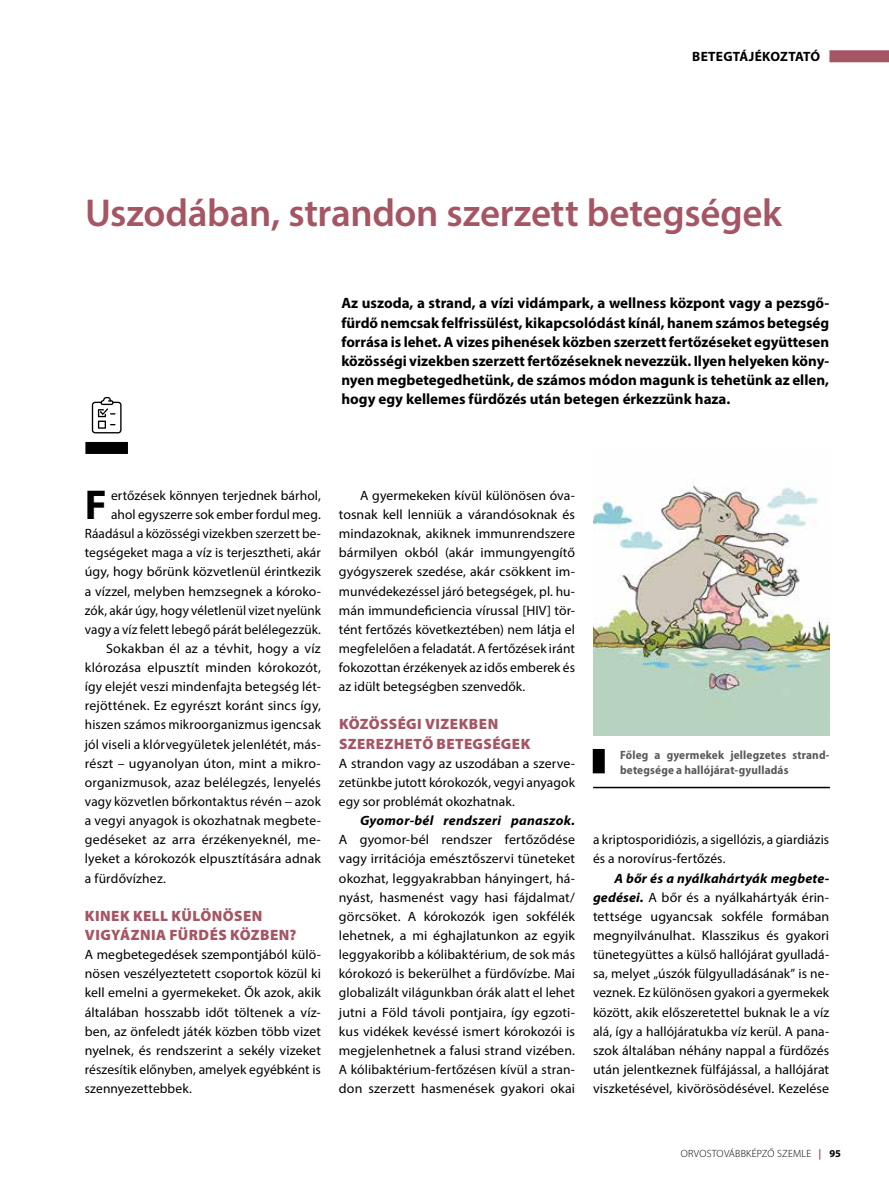
<style>
.page{position:relative;width:889px;height:1191px;background:#fff}
.page>*{position:absolute;margin:0;border:0;box-sizing:border-box;transform-origin:0 0}
.t1{font:700 41.85px "Myriad Pro";color:#000}
.t2{font:600 39px "Myriad Pro";letter-spacing:-.01em;color:#a55563}
.t3{font:700 15px/19.2px "Myriad Pro";color:#000;text-align:justify}
.t4{font:900 15px/19.2px "Myriad Pro";letter-spacing:.03em;color:#a55563}
.t5{font:13.5px/19.2px "Myriad Pro";letter-spacing:.01em;color:#000;text-align:justify}
.t6{font:italic 700 13.5px "Myriad Pro";letter-spacing:.02em;color:#000}
.t7{font:700 13.5px "Myriad Pro";letter-spacing:.02em;color:#000}
.t8{font:700 semi-condensed 12px/15px "Myriad Pro";letter-spacing:.015em;color:#58595b}
.t9{font:300 10.5px "Myriad Pro";letter-spacing:.02em;color:#000}
.t10{font:700 10.5px "Myriad Pro";color:#000}
.s1{font-weight:700;font-style:italic}
.s2{font-weight:700;color:#a55563}
</style>
<div class="page">
<div style="left:829px;top:50px;width:60px;height:12px;background:#a55563"></div>
<svg style="left:92px;top:397px;width:30px;height:36px"></svg>
<div style="left:85px;top:442px;width:43px;height:12px;background:#000"></div>
<img style="left:593px;top:483px;width:236px;height:253px">
<div style="left:593px;top:749px;width:12px;height:24px;background:#000"></div>
<hr style="left:593px;top:786px;width:237px;height:2px;background:#000">
<p class="t7" style="left:692px;top:48px;width:129px">betegtájékoztató</p>
<h2 class="t2" style="left:85px;top:188px;width:698px">Uszodában, strandon szerzett betegségek</h2>
<p class="t3" style="left:341px;top:293px;width:489px">Az uszoda, a strand, a vízi vidámpark, a wellness központ vagy a pezsgő&shy;fürdő nemcsak felfrissülést, kikapcsolódást kínál, hanem számos betegség forrása is lehet. A vizes pihenések közben szerzett fertőzéseket együttesen közösségi vizekben szerzett fertőzéseknek nevezzük. Ilyen helyeken kön - nyen megbetegedhetünk, de számos módon magunk is tehetünk az ellen, hogy egy kellemes fürdőzés után betegen érkezzünk haza.</p>
<h1 class="t1" style="left:85px;top:477px;width:24px">F</h1>
<p class="t5" style="left:111px;top:485px;width:211px">ertőzések könnyen terjednek bárhol,</p>
<p class="t5" style="left:111px;top:504px;width:211px">ahol egyszerre sok ember fordul meg.</p>
<p class="t5" style="left:85px;top:524px;width:238px">Ráadásul a közösségi vizekben szerzett be-</p>
<p class="t5" style="left:85px;top:543px;width:238px">tegségeket maga a víz is terjesztheti, akár</p>
<p class="t5" style="left:85px;top:562px;width:238px">úgy, hogy bőrünk közvetlenül érintkezik</p>
<p class="t5" style="left:85px;top:581px;width:238px">a vízzel, melyben hemzsegnek a kóroko-</p>
<p class="t5" style="left:85px;top:600px;width:238px">zók, akár úgy, hogy véletlenül vizet nyelünk</p>
<p class="t5" style="left:85px;top:619px;width:238px">vagy a víz felett lebegő párát belélegezzük.</p>
<p class="t5" style="left:106px;top:638px;width:216px">Sokakban él az a tévhit, hogy a víz</p>
<p class="t5" style="left:85px;top:657px;width:238px">klórozása elpusztít minden kórokozót,</p>
<p class="t5" style="left:85px;top:677px;width:238px">így elejét veszi mindenfajta betegség lét-</p>
<p class="t5" style="left:85px;top:696px;width:238px">rejöttének. Ez egyrészt koránt sincs így,</p>
<p class="t5" style="left:85px;top:715px;width:238px">hiszen számos mikroorganizmus igencsak</p>
<p class="t5" style="left:85px;top:734px;width:238px">jól viseli a klórvegyületek jelenlétét, más-</p>
<p class="t5" style="left:85px;top:753px;width:238px">részt – ugyanolyan úton, mint a mikro-</p>
<p class="t5" style="left:85px;top:772px;width:238px">organizmusok, azaz belélegzés, lenyelés</p>
<p class="t5" style="left:85px;top:791px;width:238px">vagy közvetlen bőrkontaktus révén − azok</p>
<p class="t5" style="left:85px;top:811px;width:238px">a vegyi anyagok is okozhatnak megbete-</p>
<p class="t5" style="left:85px;top:830px;width:238px">gedéseket az arra érzékenyeknél, me-</p>
<p class="t5" style="left:85px;top:849px;width:238px">lyeket a kórokozók elpusztítására adnak</p>
<p class="t5" style="left:85px;top:868px;width:83px">a fürdővízhez.</p>
<p class="t4" style="left:85px;top:906px;width:213px">Kinek kell különösen vigyáznia fürdés közben?</p>
<p class="t5" style="left:85px;top:944px;width:238px">A megbetegedések szempontjából külö&shy;nösen veszélyeztetett csoportok közül ki kell emelni a gyermekeket. Ők azok, akik általában hosszabb időt töltenek a víz&shy;ben, az önfeledt játék közben több vizet nyelnek, és rendszerint a sekély vizeket részesítik előnyben, amelyek egyébként is szennyezettebbek.</p>
<p class="t5" style="left:339px;top:485px;width:238px;text-indent:21px">A gyermekeken kívül különösen óva&shy;tosnak kell lenniük a várandósoknak és mindazoknak, akiknek immunrendszere bármilyen okból (akár immungyengítő gyógyszerek szedése, akár csökkent im&shy;munvédekezéssel járó betegségek, pl. hu&shy;mán immundeficiencia vírussal [HIV] tör&shy;tént fertőzés következtében) nem látja el megfelelően a feladatát. A fertőzések iránt fokozottan érzékenyek az idős emberek és az idült betegségben szenvedők.</p>
<p class="t4" style="left:339px;top:715px;width:40px">Közöss</p>
<p class="t4" style="left:339px;top:715px;width:193px;text-indent:59px">égi vizekben szerezhető betegségek</p>
<p class="t5" style="left:339px;top:753px;width:238px">A strandon vagy az uszodában a szerve&shy;zetünkbe jutott kórokozók, vegyi anyagok egy sor problémát okozhatnak.</p>
<p class="t6" style="left:360px;top:812px;width:216px">Gyomor-bél rendszeri panaszok.</p>
<p class="t5" style="left:339px;top:830px;width:238px">A gyomor-bél rendszer fertőződése vagy irritációja emésztőszervi tüneteket okozhat, leggyakrabban hányingert, há&shy;nyást, hasmenést vagy hasi fájdalmat/ görcsöket. A kórokozók igen sokfélék lehetnek, a mi éghajlatunkon az egyik leggyakoribb a kólibaktérium, de sok más kórokozó is bekerülhet a fürdővízbe. Mai globalizált világunkban órák alatt el lehet jutni a Föld távoli pontjaira, így egzoti&shy;kus vidékek kevéssé ismert kórokozói is megjelenhetnek a falusi strand vizében.<br>A kólibaktérium-fertőzésen kívül a stran&shy;don szerzett hasmenések gyakori okai</p>
<p class="t5" style="left:593px;top:830px;width:238px">a kriptosporidiózis, a sigellózis, a giardiázis és a norovírus-fertőzés.</p>
<p class="t8" style="left:620px;top:747px;width:211px">Főleg a gyermekek jellegzetes strand&shy;betegsége a hallójárat-gyulladás</p>
<p class="t5" style="left:593px;top:868px;width:238px;text-indent:21px"><span class="s1">A bőr és a nyálkahártyák megbete&shy;gedései.</span> A bőr és a nyálkahártyák érin&shy;tettsége ugyancsak sokféle formában megnyilvánulhat. Klasszikus és gyakori tünetegyüttes a külső hallójárat gyulladá&shy;sa, melyet „úszók fülgyulladásának” is ne&shy;veznek. Ez különösen gyakori a gyermekek között, akik előszeretettel buknak le a víz alá, így a hallójáratukba víz kerül. A pana&shy;szok általában néhány nappal a fürdőzés után jelentkeznek fülfájással, a hallójárat viszketésével, kivörösödésével. Kezelése</p>
<p class="t9" style="left:681px;top:1148px;width:142px">ORVOSTOVÁBBKÉPZŐ SZEMLE <span class="s2">|</span></p>
<p class="t10" style="left:829px;top:1147px;width:13px">95</p>
</div>
